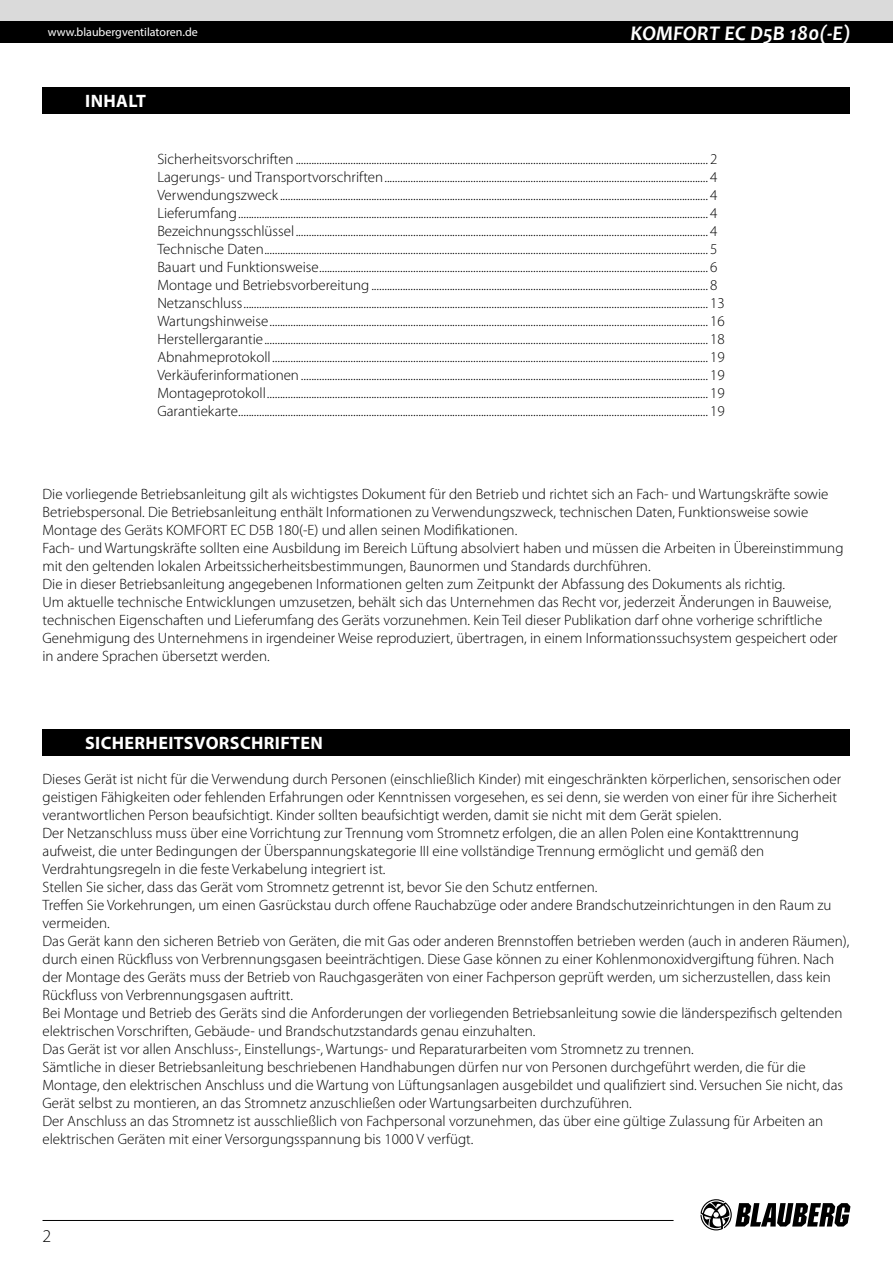
<style>
.page{position:relative;width:893px;height:1263px;background:#fff}
.page>*{position:absolute;margin:0;border:0;box-sizing:border-box;transform-origin:0 0}
.t1{font:italic 700 21px "Candara";color:#fff}
.t2{font:700 18px "Myriad Pro";letter-spacing:.02em;color:#fff}
.t3{font:300 18px "Myriad Pro";color:#000}
.t4{font:300 15px/18px "Myriad Pro";color:#000}
.t5{font:12px "Myriad Pro";color:#fff}
</style>
<div class="page">
<div style="left:43px;top:87px;width:807px;height:27px;background:#000"></div>
<div style="left:43px;top:729px;width:807px;height:26px;background:#000"></div>
<div style="left:0;top:0;width:893px;height:21px;background:#dadada"></div>
<div style="left:0;top:21px;width:893px;height:22px;background:#000"></div>
<svg style="left:700px;top:1199px;width:150px;height:31px"></svg>
<hr style="left:43px;top:1220px;width:631px;height:1px;background:#000">
<p class="t5" style="left:48px;top:25px;width:152px">www.blaubergventilatoren.de</p>
<h1 class="t1" style="left:630px;top:20px;width:222px">KOMFORT EC D5B 180(-E)</h1>
<p class="t2" style="left:85px;top:89px;width:62px">INHALT</p>
<p class="t4" style="left:157px;top:150px;width:569px">Sicherheitsvorschriften .............................................................................................................................................................. 2<br>Lagerungs- und Transportvorschriften............................................................................................................................ 4<br>Verwendungszweck .................................................................................................................................................................... 4<br>Lieferumfang.................................................................................................................................................................................... 4<br>Bezeichnungsschlüssel.............................................................................................................................................................. 4<br>Technische Daten.......................................................................................................................................................................... 5<br>Bauart und Funktionsweise..................................................................................................................................................... 6<br>Montage und Betriebsvorbereitung ................................................................................................................................. 8<br>Netzanschluss.................................................................................................................................................................................. 13<br>Wartungshinweise........................................................................................................................................................................ 16<br>Herstellergarantie.......................................................................................................................................................................... 18<br>Abnahmeprotokoll....................................................................................................................................................................... 19<br>Verkäuferinformationen............................................................................................................................................................ 19<br>Montageprotokoll......................................................................................................................................................................... 19<br>Garantiekarte.................................................................................................................................................................................... 19</p>
<p class="t4" style="left:43px;top:485px;width:802px">Die vorliegende Betriebsanleitung gilt als wichtigstes Dokument für den Betrieb und richtet sich an Fach- und Wartungskräfte sowie Betriebspersonal. Die Betriebsanleitung enthält Informationen zu Verwendungszweck, technischen Daten, Funktionsweise sowie Montage des Geräts KOMFORT EC D5B 180(-E) und allen seinen Modifikationen.<br>Fach- und Wartungskräfte sollten eine Ausbildung im Bereich Lüftung absolviert haben und müssen die Arbeiten in Übereinstimmung mit den geltenden lokalen Arbeitssicherheitsbestimmungen, Baunormen und Standards durchführen.<br>Die in dieser Betriebsanleitung angegebenen Informationen gelten zum Zeitpunkt der Abfassung des Dokuments als richtig.<br>Um aktuelle technische Entwicklungen umzusetzen, behält sich das Unternehmen das Recht vor, jederzeit Änderungen in Bauweise, technischen Eigenschaften und Lieferumfang des Geräts vorzunehmen. Kein Teil dieser Publikation darf ohne vorherige schriftliche Genehmigung des Unternehmens in irgendeiner Weise reproduziert, übertragen, in einem Informationssuchsystem gespeichert oder in andere Sprachen übersetzt werden.</p>
<p class="t2" style="left:85px;top:731px;width:239px">SICHERHEITSVORSCHRIFTEN</p>
<p class="t4" style="left:43px;top:770px;width:808px">Dieses Gerät ist nicht für die Verwendung durch Personen (einschließlich Kinder) mit eingeschränkten körperlichen, sensorischen oder geistigen Fähigkeiten oder fehlenden Erfahrungen oder Kenntnissen vorgesehen, es sei denn, sie werden von einer für ihre Sicherheit verantwortlichen Person beaufsichtigt. Kinder sollten beaufsichtigt werden, damit sie nicht mit dem Gerät spielen.<br>Der Netzanschluss muss über eine Vorrichtung zur Trennung vom Stromnetz erfolgen, die an allen Polen eine Kontakttrennung aufweist, die unter Bedingungen der Überspannungskategorie III eine vollständige Trennung ermöglicht und gemäß den Verdrahtungsregeln in die feste Verkabelung integriert ist.<br>Stellen Sie sicher, dass das Gerät vom Stromnetz getrennt ist, bevor Sie den Schutz entfernen.<br>Treffen Sie Vorkehrungen, um einen Gasrückstau durch offene Rauchabzüge oder andere Brandschutzeinrichtungen in den Raum zu vermeiden.<br>Das Gerät kann den sicheren Betrieb von Geräten, die mit Gas oder anderen Brennstoffen betrieben werden (auch in anderen Räumen), durch einen Rückfluss von Verbrennungsgasen beeinträchtigen. Diese Gase können zu einer Kohlenmonoxidvergiftung führen. Nach der Montage des Geräts muss der Betrieb von Rauchgasgeräten von einer Fachperson geprüft werden, um sicherzustellen, dass kein Rückfluss von Verbrennungsgasen auftritt.<br>Bei Montage und Betrieb des Geräts sind die Anforderungen der vorliegenden Betriebsanleitung sowie die länderspezifisch geltenden elektrischen Vorschriften, Gebäude- und Brandschutzstandards genau einzuhalten.<br>Das Gerät ist vor allen Anschluss-, Einstellungs-, Wartungs- und Reparaturarbeiten vom Stromnetz zu trennen.<br>Sämtliche in dieser Betriebsanleitung beschriebenen Handhabungen dürfen nur von Personen durchgeführt werden, die für die Montage, den elektrischen Anschluss und die Wartung von Lüftungsanlagen ausgebildet und qualifiziert sind. Versuchen Sie nicht, das Gerät selbst zu montieren, an das Stromnetz anzuschließen oder Wartungsarbeiten durchzuführen.<br>Der Anschluss an das Stromnetz ist ausschließlich von Fachpersonal vorzunehmen, das über eine gültige Zulassung für Arbeiten an elektrischen Geräten mit einer Versorgungsspannung bis 1000 V verfügt.</p>
<p class="t3" style="left:43px;top:1226px;width:10px">2</p>
</div>
